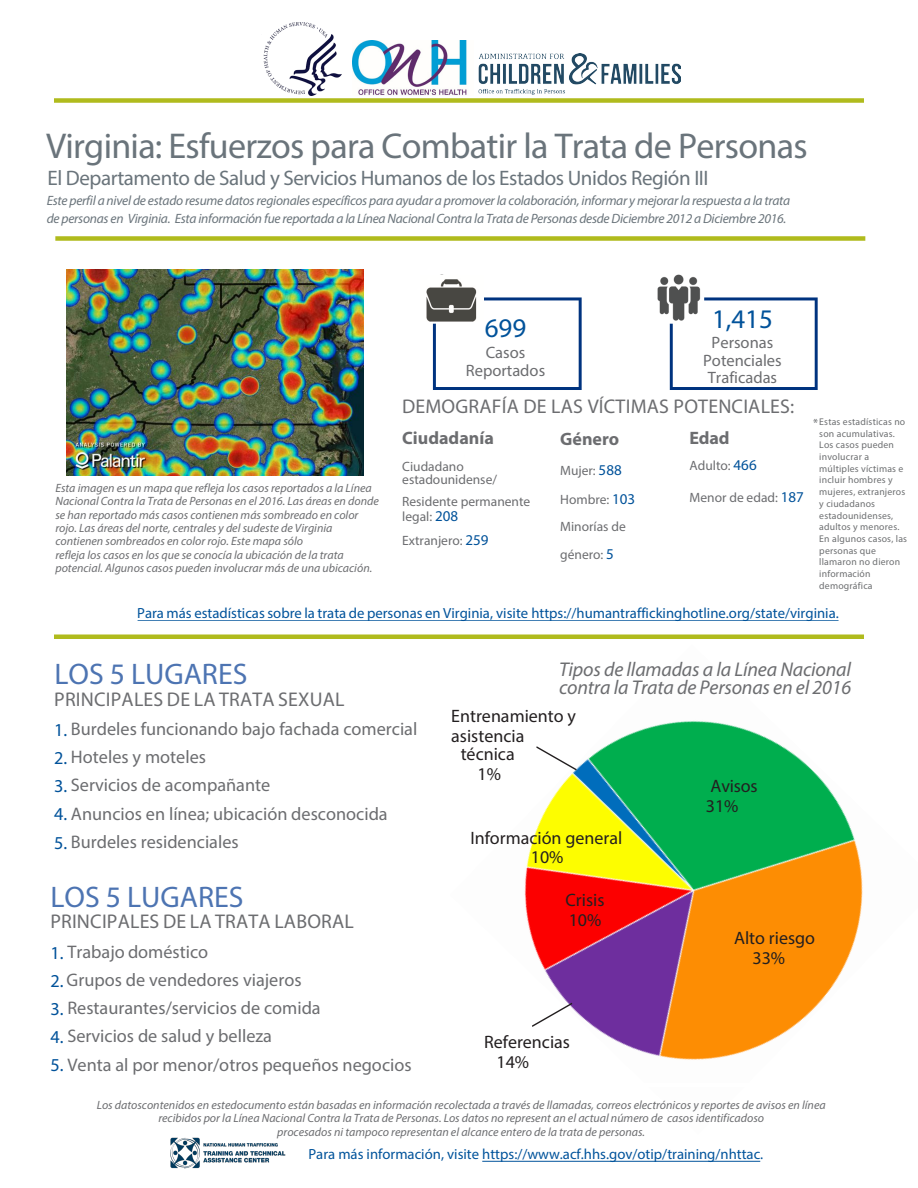
<style>
.page{position:relative;width:918px;height:1188px;background:#fff}
.page>*{position:absolute;margin:0;border:0;box-sizing:border-box;transform-origin:0 0}
.t1{font:36px "Myriad Pro";letter-spacing:-.02em;color:#6a747b}
.t2{font:29.85px "Myriad Pro";color:#4d74b2}
.t3{font:27px "Myriad Pro";color:#01529a}
.t4{font:21px "Myriad Pro";letter-spacing:-.02em;color:#6a747b}
.t5{font:19.95px "Myriad Pro";letter-spacing:.01em;color:#6c6d70}
.t6{font:italic 19.95px/18.6px "Myriad Pro";letter-spacing:-.01em;color:#6c6d70}
.t7{font:18.3px "Myriad Pro";color:#6c6d70}
.t8{font:18px/20.1px "Myriad Pro";color:#231f20}
.t9{font:700 18px "Myriad Pro";color:#6c6d70}
.t10{font:16.5px/17.2px "Myriad Pro";color:#6c6d70;text-align:center}
.t11{font:14.7px "Myriad Pro";color:#00539b}
.t12{font:italic 13.5px/18px "Myriad Pro";letter-spacing:-.02em;color:#6a747b}
.t13{font:13.5px/13px "Myriad Pro";color:#6c6d70}
.t14{font:italic 12px/13.4px "Myriad Pro";color:#6c6d70}
.t15{font:9.75px/11.7px "Myriad Pro";letter-spacing:.02em;color:#6d6f71}
.s1{font-size:12px}
.s2{font-size:15px;color:#01529a}
.s3{color:#01529a}
</style>
<div class="page">
<img style="left:263px;top:22px;width:78px;height:73px">
<img style="left:352px;top:41px;width:115px;height:55px">
<img style="left:478px;top:53px;width:202px;height:42px">
<img style="left:657px;top:274px;width:161px;height:116px">
<img style="left:428px;top:274px;width:154px;height:116px">
<img style="left:426px;top:275px;width:58px;height:46px">
<img style="left:67px;top:270px;width:296px;height:205px">
<div style="left:54px;top:634px;width:810px;height:5px;background:#b0bb1d"></div>
<div style="left:55px;top:236px;width:810px;height:5px;background:#b0bb1d"></div>
<img style="left:524px;top:720px;width:339px;height:340px">
<img style="left:170px;top:1138px;width:116px;height:31px">
<div style="left:54px;top:98px;width:810px;height:5px;background:#b0bb1d"></div>
<svg style="left:535px;top:745px;width:43px;height:27px"></svg>
<svg style="left:531px;top:1001px;width:42px;height:27px"></svg>
<hr style="left:138px;top:620px;width:701px;height:1px;background:#00539b">
<hr style="left:482px;top:1161px;width:278px;height:1px;background:#00539b">
<h1 class="t1" style="left:46px;top:123px;width:763px">Virginia: Esfuerzos para Combatir la Trata de Personas</h1>
<h1 class="t4" style="left:48px;top:165px;width:663px">El Departamento de Salud y Servicios Humanos de los Estados Unidos Región III</h1>
<h1 class="t12" style="left:47px;top:191px;width:745px">Este perfil a nivel de estado resume datos regionales específicos para ayudar a promover la colaboración, informar y mejorar la respuesta a la trata de personas en Virginia. Esta información fue reportada a la Línea Nacional Contra la Trata de Personas desde Diciembre 2012 a Diciembre 2016.</h1>
<p class="t3" style="left:712px;top:302px;width:62px">1,415</p>
<p class="t10" style="left:703px;top:334px;width:80px">Personas<br>Potenciales<br>Traficadas</p>
<h2 class="t5" style="left:402px;top:394px;width:394px">DEMOGRAFÍA DE LAS VÍCTIMAS POTENCIALES:</h2>
<p class="t3" style="left:485px;top:312px;width:43px">699</p>
<p class="t10" style="left:466px;top:344px;width:81px">Casos<br>Reportados</p>
<p class="t15" style="left:819px;top:416px;width:89px;text-indent:-6px"><span class="s1">*</span>Estas estadísticas no son acumulativas.<br>Los casos pueden involucrar a múltiples víctimas e incluir hombres y mujeres, extranjeros y ciudadanos estadounidenses, adultos y menores.<br>En algunos casos, las personas que llamaron no dieron información demográfica</p>
<p class="t11" style="left:137px;top:604px;width:703px">Para más estadísticas sobre la trata de personas en Virginia, visite https://humantraffickinghotline.org/state/virginia.</p>
<p class="t9" style="left:402px;top:426px;width:93px">Ciudadanía</p>
<h3 class="t9" style="left:690px;top:427px;width:41px">Edad</h3>
<p class="t13" style="left:690px;top:459px;width:69px">Adulto: <span class="s2">466</span></p>
<p class="t13" style="left:690px;top:490px;width:116px">Menor de edad: <span class="s2">187</span></p>
<p class="t9" style="left:560px;top:427px;width:61px">Género</p>
<p class="t13" style="left:560px;top:456px;width:77px;line-height:29.1px">Mujer: <span class="s2">588<br></span>Hombre: <span class="s2">103</span></p>
<p class="t13" style="left:560px;top:511px;width:67px;line-height:28.8px">Minorías de género: <span class="s2">5</span></p>
<p class="t13" style="left:402px;top:459px;width:96px">Ciudadano estadounidense/</p>
<p class="t13" style="left:402px;top:493px;width:130px;line-height:14.9px">Residente permanente legal: <span class="s2">208</span></p>
<p class="t13" style="left:402px;top:534px;width:88px">Extranjero: <span class="s2">259</span></p>
<p class="t14" style="left:55px;top:481px;width:325px">Esta imagen es un mapa que refleja los casos reportados a la Línea Nacional Contra la Trata de Personas en el 2016. Las áreas en donde se han reportado más casos contienen más sombreado en color rojo. Las áreas del norte, centrales y del sudeste de Virginia contienen sombreados en color rojo. Este mapa sólo<br>refleja los casos en los que se conocía la ubicación de la trata potencial. Algunos casos pueden involucrar más de una ubicación.</p>
<p class="t6" style="left:559px;top:659px;width:294px">Tipos de llamadas a la Línea Nacional contra la Trata de Personas en el 2016</p>
<h3 class="t2" style="left:54px;top:655px;width:194px">LOS 5 LUGARES</h3>
<h3 class="t5" style="left:54px;top:687px;width:292px">PRINCIPALES DE LA TRATA SEXUAL</h3>
<p class="t7" style="left:54px;top:718px;width:365px"><span class="s3">1.</span> Burdeles funcionando bajo fachada comercial</p>
<p class="t7" style="left:54px;top:746px;width:154px"><span class="s3">2.</span> Hoteles y moteles</p>
<p class="t7" style="left:54px;top:774px;width:218px"><span class="s3">3.</span> Servicios de acompañante</p>
<p class="t7" style="left:54px;top:802px;width:335px"><span class="s3">4.</span> Anuncios en línea; ubicación desconocida</p>
<p class="t7" style="left:54px;top:830px;width:186px"><span class="s3">5.</span> Burdeles residenciales</p>
<h3 class="t2" style="left:50px;top:878px;width:194px">LOS 5 LUGARES</h3>
<h3 class="t5" style="left:50px;top:909px;width:305px">PRINCIPALES DE LA TRATA LABORAL</h3>
<p class="t7" style="left:50px;top:940px;width:159px"><span class="s3">1.</span> Trabajo doméstico</p>
<p class="t7" style="left:50px;top:969px;width:253px"><span class="s3">2.</span> Grupos de vendedores viajeros</p>
<p class="t7" style="left:50px;top:997px;width:272px"><span class="s3">3.</span> Restaurantes/servicios de comida</p>
<p class="t7" style="left:50px;top:1025px;width:223px"><span class="s3">4.</span> Servicios de salud y belleza</p>
<p class="t7" style="left:50px;top:1053px;width:363px"><span class="s3">5.</span> Venta al por menor/otros pequeños negocios</p>
<p class="t14" style="left:97px;top:1098px;width:731px;text-align:center">Los datoscontenidos en estedocumento están basadas en información recolectada a través de llamadas, correos electrónicos y reportes de avisos en línea recibidos por la Línea Nacional Contra la Trata de Personas. Los datos no represent an el actual número de casos identificadoso<br>procesados ni tampoco representan el alcance entero de la trata de personas.</p>
<p class="t8" style="left:451px;top:706px;width:126px">Entrenamiento y</p>
<p class="t8" style="left:451px;top:725px;width:75px">asistencia</p>
<p class="t8" style="left:461px;top:744px;width:55px">técnica</p>
<p class="t8" style="left:477px;top:764px;width:25px">1%</p>
<p class="t8" style="left:706px;top:776px;width:53px">Avisos<br>31%</p>
<p class="t8" style="left:470px;top:829px;width:153px;line-height:18.6px;text-align:center">Información general<br>10%</p>
<p class="t8" style="left:566px;top:890px;width:41px;line-height:19.4px">Crisis<br>10%</p>
<p class="t8" style="left:753px;top:927px;width:64px;text-indent:-18px">Alto riesgo<br>33%</p>
<p class="t8" style="left:497px;top:1031px;width:75px;text-indent:-12px">Referencias<br>14%</p>
<p class="t11" style="left:308px;top:1145px;width:456px">Para más información, visite https://www.acf.hhs.gov/otip/training/nhttac.</p>
</div>
